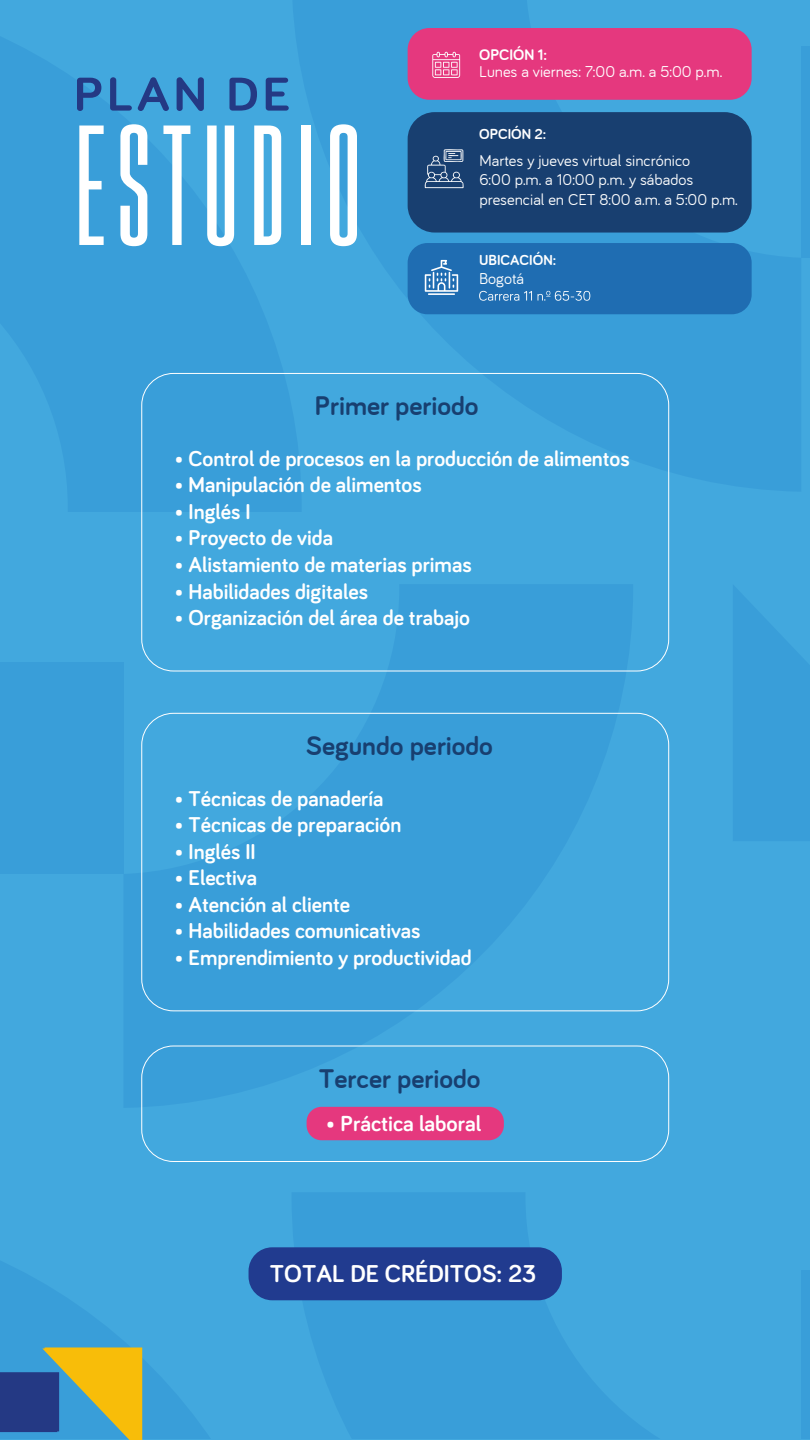
<style>
.page{position:relative;width:810px;height:1440px;background:#42a8de}
.page>*{position:absolute;margin:0;border:0;box-sizing:border-box;transform-origin:0 0}
.t1{font:124.73px "Gobold High";letter-spacing:.07em;color:#fff;scale:1.09 1}
.t2{font:700 48.9px "Bariol";letter-spacing:.07em;color:#243984;scale:1.09 1}
.t3{font:700 27.9px "Bariol";color:#183f70}
.t4{font:700 25.12px "Bariol";color:#fff}
.t5{font:700 22.5px "Bariol";color:#fff}
.t6{font:700 22.12px "Bariol";color:#fff}
.t7{font:16.27px/19.6px "Bariol";color:#fff}
.t8{font:16.27px "Bariol";color:#fff}
.t9{font:700 15.98px "Bariol";color:#fff}
.t10{font:700 15.08px "Bariol";color:#fff}
</style>
<div class="page">
<div style="left:801px;top:46px;width:9px;height:211px;background:#399ed9"></div>
<div style="left:0;top:662px;width:124px;height:212px;background:#399ed9"></div>
<svg style="left:142px;top:646px;width:491px;height:462px;fill:#399ed9"></svg>
<div style="left:801px;top:1270px;width:9px;height:169px;background:#399ed9"></div>
<div style="left:408px;top:28px;width:344px;height:72px;background:#e5387e;border-radius:22px"></div>
<div style="left:408px;top:243px;width:344px;height:71px;background:#1f6db2;border-radius:20px"></div>
<svg style="left:538px;top:291px;width:52px;height:10px"></svg>
<svg style="left:479px;top:291px;width:53px;height:10px"></svg>
<svg style="left:425px;top:260px;width:33px;height:32px"></svg>
<hr style="left:428px;top:293px;width:27px;height:2px;background:#fff">
<div style="left:408px;top:112px;width:344px;height:121px;background:#183f70;border-radius:27px"></div>
<svg style="left:425px;top:149px;width:39px;height:39px"></svg>
<svg style="left:432px;top:51px;width:28px;height:27px"></svg>
<svg style="left:0;top:1347px;width:142px;height:93px"></svg>
<div style="left:307px;top:1107px;width:197px;height:33px;background:#e5387e;border-radius:15px"></div>
<div style="left:141px;top:1046px;width:528px;height:116px;border:1px solid #fff;border-radius:32px"></div>
<div style="left:249px;top:1247px;width:313px;height:53px;background:#213b8f;border-radius:24px"></div>
<h2 class="t2" style="left:74px;top:61px;width:200px">PLAN DE</h2>
<h1 class="t1" style="left:74px;top:110px;width:265px">ESTUDIO</h1>
<p class="t9" style="left:479px;top:46px;width:69px">OPCIÓN 1:</p>
<p class="t8" style="left:479px;top:63px;width:245px">Lunes a viernes: 7:00 a.m. a 5:00 p.m.</p>
<p class="t10" style="left:479px;top:125px;width:69px">OPCIÓN 2:</p>
<p class="t7" style="left:479px;top:150px;width:260px">Martes y jueves virtual sincrónico<br>6:00 p.m. a 10:00 p.m. y sábados presencial en CET 8:00 a.m. a 5:00 p.m.</p>
<p class="t10" style="left:479px;top:251px;width:79px">UBICACIÓN:</p>
<p class="t8" style="left:479px;top:270px;width:47px">Bogotá</p>
<p class="t3" style="left:315px;top:390px;width:165px">Primer periodo</p>
<p class="t6" style="left:174px;top:443px;width:457px">• Control de procesos en la producción de alimentos</p>
<p class="t6" style="left:174px;top:470px;width:249px">• Manipulación de alimentos</p>
<p class="t6" style="left:174px;top:496px;width:78px">• Inglés I</p>
<p class="t6" style="left:174px;top:523px;width:160px">• Proyecto de vida</p>
<p class="t6" style="left:174px;top:549px;width:299px">• Alistamiento de materias primas</p>
<p class="t6" style="left:174px;top:576px;width:195px">• Habilidades digitales</p>
<p class="t6" style="left:174px;top:602px;width:297px">• Organización del área de trabajo</p>
<p class="t3" style="left:306px;top:730px;width:188px">Segundo periodo</p>
<p class="t6" style="left:174px;top:783px;width:210px">• Técnicas de panadería</p>
<p class="t6" style="left:174px;top:810px;width:228px">• Técnicas de preparación</p>
<p class="t6" style="left:174px;top:836px;width:83px">• Inglés II</p>
<p class="t6" style="left:174px;top:863px;width:84px">• Electiva</p>
<p class="t6" style="left:174px;top:889px;width:177px">• Atención al cliente</p>
<p class="t6" style="left:174px;top:916px;width:248px">• Habilidades comunicativas</p>
<p class="t6" style="left:174px;top:942px;width:299px">• Emprendimiento y productividad</p>
<p class="t3" style="left:319px;top:1063px;width:163px">Tercer periodo</p>
<p class="t5" style="left:326px;top:1108px;width:157px">• Práctica laboral</p>
<p class="t4" style="left:270px;top:1256px;width:268px">TOTAL DE CRÉDITOS: 23</p>
</div>
